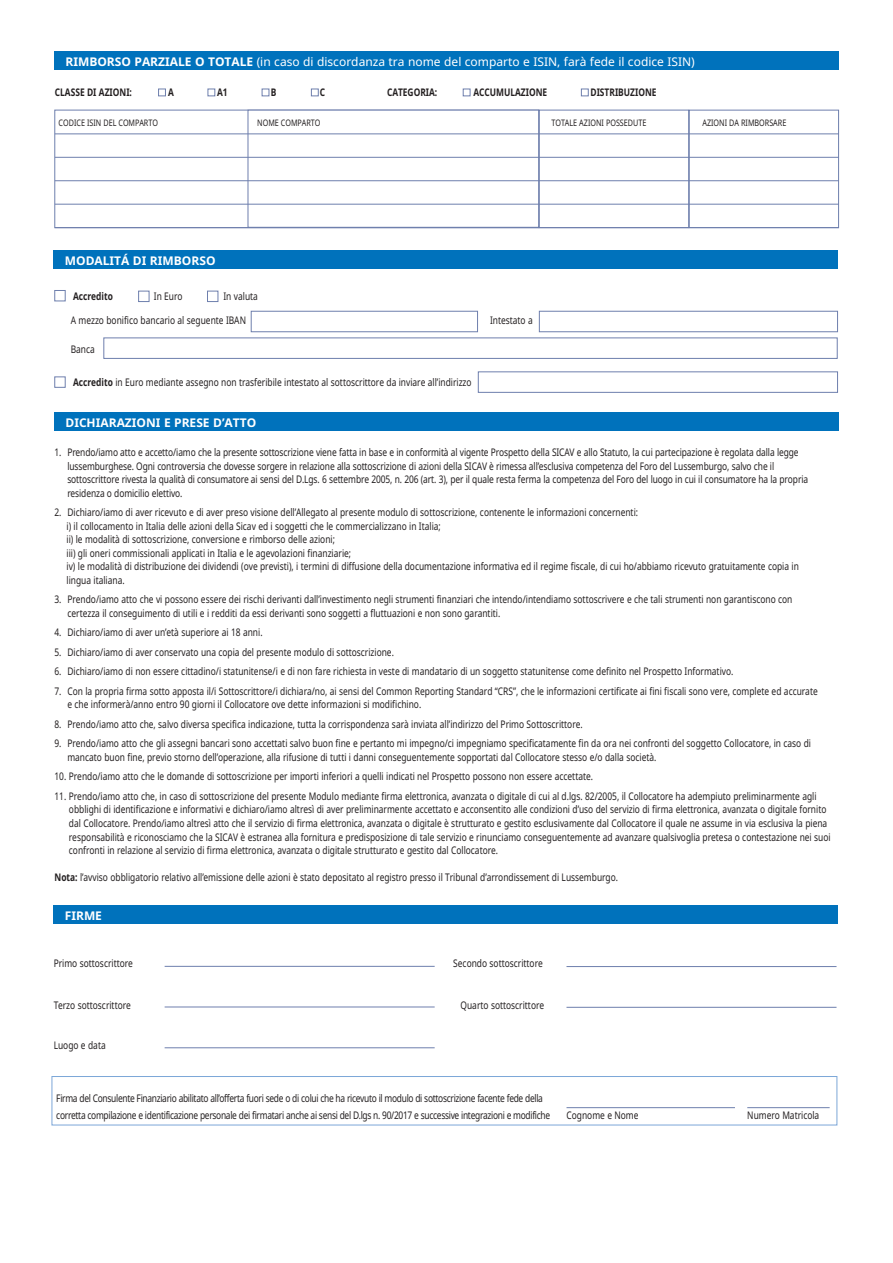
<style>
.page{position:relative;width:893px;height:1263px;background:#fff}
.page>*{position:absolute;margin:0;border:0;box-sizing:border-box;transform-origin:0 0}
.Normale{font:12px "Noto Sans";color:#fff}
.Normale-2{font:700 12px "Noto Sans";color:#fff}
.t1{font:10.5px/13.5px "Noto Sans";color:#231f20;scale:.8 1}
.t2{font:10.5px/16.5px "Noto Sans";letter-spacing:-.035em;color:#231f20;scale:.8 1}
.t3{font:700 10.5px "Noto Sans";color:#231f20;scale:.8 1}
.t4{font:9px "Noto Sans";color:#231f20;scale:.8 1}
.s1{font-weight:700}
</style>
<div class="page">
<div style="left:689px;top:110px;width:150px;height:118px;background:#fff;border:1px solid #6e7fad"></div>
<div style="left:55px;top:110px;width:484px;height:118px;background:#fff;border:1px solid #6e7fad"></div>
<div style="left:539px;top:110px;width:150px;height:118px;background:#fff;border:1px solid #6e7fad"></div>
<div style="left:248px;top:110px;width:291px;height:118px;background:#fff;border:1px solid #6e7fad"></div>
<div style="left:54px;top:412px;width:784px;height:18px;background:#0072bc"></div>
<hr style="left:55px;top:133px;width:784px;height:1px;background:#6e7fad">
<hr style="left:55px;top:157px;width:784px;height:1px;background:#6e7fad">
<hr style="left:55px;top:180px;width:784px;height:1px;background:#6e7fad">
<hr style="left:55px;top:204px;width:784px;height:1px;background:#6e7fad">
<hr style="left:55px;top:227px;width:784px;height:1px;background:#6e7fad">
<div style="left:158px;top:89px;width:8px;height:7px;background:#fff;border:1px solid #6e7fad"></div>
<div style="left:208px;top:89px;width:7px;height:7px;background:#fff;border:1px solid #6e7fad"></div>
<div style="left:262px;top:89px;width:7px;height:7px;background:#fff;border:1px solid #6e7fad"></div>
<div style="left:463px;top:89px;width:7px;height:7px;background:#fff;border:1px solid #6e7fad"></div>
<div style="left:311px;top:89px;width:8px;height:7px;background:#fff;border:1px solid #6e7fad"></div>
<div style="left:581px;top:89px;width:8px;height:7px;background:#fff;border:1px solid #6e7fad"></div>
<div style="left:54px;top:52px;width:784px;height:18px;background:#0072bc"></div>
<hr style="left:566px;top:966px;width:270px;height:1px;background:#6e7fad">
<hr style="left:566px;top:1007px;width:270px;height:1px;background:#6e7fad">
<hr style="left:165px;top:966px;width:270px;height:1px;background:#6e7fad">
<hr style="left:165px;top:1006px;width:270px;height:1px;background:#6e7fad">
<hr style="left:165px;top:1047px;width:270px;height:1px;background:#6e7fad">
<div style="left:54px;top:251px;width:784px;height:18px;background:#0072bc"></div>
<div style="left:54px;top:905px;width:784px;height:18px;background:#0072bc"></div>
<div style="left:54px;top:290px;width:12px;height:11px;background:#fff;border:1px solid #6e7fad"></div>
<div style="left:54px;top:376px;width:12px;height:12px;background:#fff;border:1px solid #6e7fad"></div>
<div style="left:138px;top:291px;width:11px;height:11px;background:#fff;border:1px solid #6e7fad"></div>
<div style="left:207px;top:291px;width:11px;height:11px;background:#fff;border:1px solid #6e7fad"></div>
<div style="left:103px;top:337px;width:735px;height:22px;background:#fff;border:1px solid #6e7fad"></div>
<div style="left:251px;top:311px;width:227px;height:21px;background:#fff;border:1px solid #6e7fad"></div>
<div style="left:539px;top:311px;width:299px;height:21px;background:#fff;border:1px solid #6e7fad"></div>
<div style="left:478px;top:371px;width:360px;height:22px;background:#fff;border:1px solid #6e7fad"></div>
<hr style="left:566px;top:1107px;width:169px;height:1px;background:#6e7fad">
<div style="left:52px;top:1076px;width:785px;height:49px;border:1px solid #7ca7d8"></div>
<hr style="left:747px;top:1107px;width:83px;height:1px;background:#6e7fad">
<p class="Normale" style="left:65px;top:54px;width:631px"><span class="s1">RIMBORSO PARZIALE O TOTALE</span> (in caso di discordanza tra nome del comparto e ISIN, farà fede il codice ISIN)</p>
<p class="t3" style="left:55px;top:84px;width:98px">CLASSE DI AZIONI:</p>
<p class="t3" style="left:168px;top:84px;width:9px">A</p>
<p class="t3" style="left:217px;top:84px;width:15px">A1</p>
<p class="t3" style="left:271px;top:84px;width:9px">B</p>
<p class="t3" style="left:320px;top:84px;width:8px">C</p>
<p class="t3" style="left:387px;top:84px;width:64px">CATEGORIA:</p>
<p class="t3" style="left:473px;top:84px;width:94px">ACCUMULAZIONE</p>
<p class="t3" style="left:590px;top:84px;width:84px">DISTRIBUZIONE</p>
<p class="t4" style="left:59px;top:116px;width:126px">CODICE ISIN DEL COMPARTO</p>
<p class="t4" style="left:257px;top:116px;width:80px">NOME COMPARTO</p>
<p class="t4" style="left:552px;top:116px;width:120px">TOTALE AZIONI POSSEDUTE</p>
<p class="t4" style="left:702px;top:116px;width:106px">AZIONI DA RIMBORSARE</p>
<p class="Normale-2" style="left:65px;top:253px;width:152px">MODALITÁ DI RIMBORSO</p>
<p class="t3" style="left:73px;top:289px;width:51px">Accredito</p>
<p class="t1" style="left:154px;top:289px;width:37px">In Euro</p>
<p class="t1" style="left:223px;top:289px;width:45px">In valuta</p>
<p class="t1" style="left:71px;top:313px;width:221px">A mezzo bonifico bancario al seguente IBAN</p>
<p class="t1" style="left:490px;top:313px;width:55px">Intestato a</p>
<p class="t1" style="left:71px;top:342px;width:32px">Banca</p>
<p class="t1" style="left:73px;top:375px;width:500px"><span class="s1">Accredito</span> in Euro mediante assegno non trasferibile intestato al sottoscrittore da inviare all’indirizzo</p>
<p class="Normale-2" style="left:65px;top:414px;width:192px">DICHIARAZIONI E PRESE D’ATTO</p>
<p class="t1" style="left:55px;top:446px;width:932px">1. Prendo/iamo atto e accetto/iamo che la presente sottoscrizione viene fatta in base e in conformità al vigente Prospetto della SICAV e allo Statuto, la cui partecipazione è regolata dalla legge</p>
<p class="t1" style="left:67px;top:459px;width:885px">lussemburghese. Ogni controversia che dovesse sorgere in relazione alla sottoscrizione di azioni della SICAV è rimessa all’esclusiva competenza del Foro del Lussemburgo, salvo che il</p>
<p class="t1" style="left:67px;top:473px;width:927px">sottoscrittore rivesta la qualità di consumatore ai sensi del D.Lgs. 6 settembre 2005, n. 206 (art. 3), per il quale resta ferma la competenza del Foro del luogo in cui il consumatore ha la propria</p>
<p class="t1" style="left:67px;top:486px;width:146px">residenza o domicilio elettivo.</p>
<p class="t1" style="left:67px;top:506px;width:917px;text-indent:-12px">2. Dichiaro/iamo di aver ricevuto e di aver preso visione dell’Allegato al presente modulo di sottoscrizione, contenente le informazioni concernenti:<br>i) il collocamento in Italia delle azioni della Sicav ed i soggetti che le commercializzano in Italia;<br>ii) le modalità di sottoscrizione, conversione e rimborso delle azioni;<br>iii) gli oneri commissionali applicati in Italia e le agevolazioni finanziarie;<br>iv) le modalità di distribuzione dei dividendi (ove previsti), i termini di diffusione della documentazione informativa ed il regime fiscale, di cui ho/abbiamo ricevuto gratuitamente copia in lingua italiana.</p>
<p class="t1" style="left:55px;top:593px;width:924px">3. Prendo/iamo atto che vi possono essere dei rischi derivanti dall’investimento negli strumenti finanziari che intendo/intendiamo sottoscrivere e che tali strumenti non garantiscono con</p>
<p class="t1" style="left:67px;top:606px;width:543px">certezza il conseguimento di utili e i redditi da essi derivanti sono soggetti a fluttuazioni e non sono garantiti.</p>
<p class="t1" style="left:55px;top:626px;width:262px">4. Dichiaro/iamo di aver un’età superiore ai 18 anni.</p>
<p class="t1" style="left:55px;top:645px;width:426px">5. Dichiaro/iamo di aver conservato una copia del presente modulo di sottoscrizione.</p>
<p class="t1" style="left:55px;top:665px;width:850px">6. Dichiaro/iamo di non essere cittadino/i statunitense/i e di non fare richiesta in veste di mandatario di un soggetto statunitense come definito nel Prospetto Informativo.</p>
<p class="t1" style="left:55px;top:684px;width:955px">7. Con la propria firma sotto apposta il/i Sottoscrittore/i dichiara/no, ai sensi del Common Reporting Standard “CRS”, che le informazioni certificate ai fini fiscali sono vere, complete ed accurate</p>
<p class="t1" style="left:67px;top:698px;width:444px">e che informerà/anno entro 90 giorni il Collocatore ove dette informazioni si modifichino.</p>
<p class="t1" style="left:55px;top:717px;width:662px">8. Prendo/iamo atto che, salvo diversa specifica indicazione, tutta la corrispondenza sarà inviata all’indirizzo del Primo Sottoscrittore.</p>
<p class="t1" style="left:55px;top:737px;width:947px">9. Prendo/iamo atto che gli assegni bancari sono accettati salvo buon fine e pertanto mi impegno/ci impegniamo specificatamente fin da ora nei confronti del soggetto Collocatore, in caso di</p>
<p class="t1" style="left:67px;top:750px;width:738px">mancato buon fine, previo storno dell’operazione, alla rifusione di tutti i danni conseguentemente sopportati dal Collocatore stesso e/o dalla società.</p>
<p class="t1" style="left:55px;top:770px;width:675px">10. Prendo/iamo atto che le domande di sottoscrizione per importi inferiori a quelli indicati nel Prospetto possono non essere accettate.</p>
<p class="t1" style="left:69px;top:789px;width:954px;text-indent:-14px">11. Prendo/iamo atto che, in caso di sottoscrizione del presente Modulo mediante firma elettronica, avanzata o digitale di cui al d.lgs. 82/2005, il Collocatore ha adempiuto preliminarmente agli obblighi di identificazione e informativi e dichiaro/iamo altresì di aver preliminarmente accettato e acconsentito alle condizioni d’uso del servizio di firma elettronica, avanzata o digitale fornito dal Collocatore. Prendo/iamo altresì atto che il servizio di firma elettronica, avanzata o digitale è strutturato e gestito esclusivamente dal Collocatore il quale ne assume in via esclusiva la piena responsabilità e riconosciamo che la SICAV è estranea alla fornitura e predisposizione di tale servizio e rinunciamo conseguentemente ad avanzare qualsivoglia pretesa o contestazione nei suoi confronti in relazione al servizio di firma elettronica, avanzata o digitale strutturato e gestito dal Collocatore.</p>
<p class="t1" style="left:55px;top:870px;width:706px"><span class="s1">Nota:</span> l’avviso obbligatorio relativo all’emissione delle azioni è stato depositato al registro presso il Tribunal d’arrondissement di Lussemburgo.</p>
<p class="Normale-2" style="left:65px;top:907px;width:39px">FIRME</p>
<p class="t1" style="left:54px;top:956px;width:101px">Primo sottoscrittore</p>
<p class="t1" style="left:453px;top:956px;width:114px">Secondo sottoscrittore</p>
<p class="t1" style="left:54px;top:998px;width:98px">Terzo sottoscrittore</p>
<p class="t1" style="left:461px;top:998px;width:106px">Quarto sottoscrittore</p>
<p class="t1" style="left:54px;top:1038px;width:67px">Luogo e data</p>
<p class="t2" style="left:56px;top:1090px;width:619px">Firma del Consulente Finanziario abilitato all’offerta fuori sede o di colui che ha ricevuto il modulo di sottoscrizione facente fede della corretta compilazione e identificazione personale dei firmatari anche ai sensi del D.lgs n. 90/2017 e successive integrazioni e modifiche</p>
<p class="t1" style="left:566px;top:1108px;width:92px">Cognome e Nome</p>
<p class="t1" style="left:747px;top:1108px;width:92px">Numero Matricola</p>
</div>
